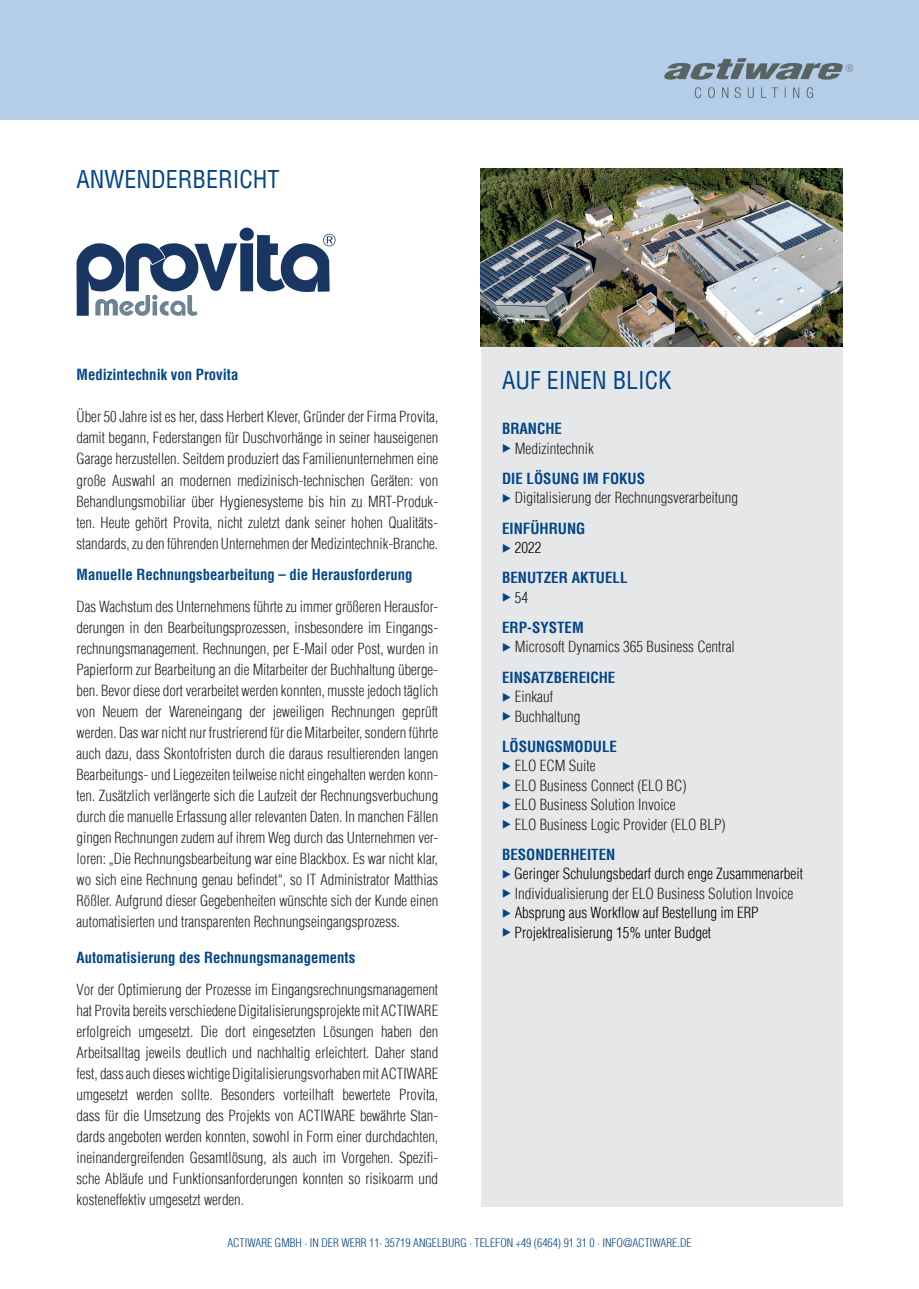
<style>
.page{position:relative;width:919px;height:1289px;background:#fff}
.page>*{position:absolute;margin:0;border:0;box-sizing:border-box;transform-origin:0 0}
.t1{font:condensed 24px "Helvetica LT";color:#014588}
.t2{font:300 condensed 15px/21px "Helvetica LT";color:#231f20;text-align:justify}
.t3{font:700 condensed 15px/30.2px "Helvetica LT";color:#014588}
.t4{font:300 condensed 15px "Helvetica LT";color:#000001}
.t5{font:300 condensed 11.7px "Helvetica LT";color:#014588}
.s1{font-weight:300;color:#231f20}
.s2{color:#014588}
.s3{font-weight:700;color:#014588}
.s4{font-weight:300;color:#000001}
.s5{font-weight:300;color:#001d1e}
</style>
<div class="page">
<div style="left:0;top:0;width:918px;height:119px;background:#b4ceea"></div>
<div style="left:480px;top:347px;width:362px;height:859px;background:#e6e7e9"></div>
<img style="left:664px;top:58px;width:190px;height:41px">
<img style="left:480px;top:168px;width:362px;height:178px">
<svg style="left:77px;top:227px;width:258px;height:89px"></svg>
<h1 class="t1" style="left:77px;top:164px;width:204px">ANWENDERBERICHT</h1>
<p class="t3" style="left:77px;top:359px;width:163px">Medizintechnik von Provita</p>
<p class="t2" style="left:77px;top:406px;width:363px">Über 50 Jahre ist es her, dass Herbert Klever, Gründer der Firma Provita, damit begann, Federstangen für Duschvorhänge in seiner hauseigenen Garage herzustellen. Seitdem produziert das Familienunternehmen eine große Auswahl an modernen medizinisch-technischen Geräten: von Behandlungsmobiliar über Hygienesysteme bis hin zu MRT-Produk&shy;ten. Heute gehört Provita, nicht zuletzt dank seiner hohen Qualitäts&shy;standards, zu den führenden Unternehmen der Medizintechnik-Branche.</p>
<p class="t3" style="left:77px;top:559px;width:337px">Manuelle Rechnungsbearbeitung – die Herausforderung</p>
<p class="t2" style="left:77px;top:596px;width:363px">Das Wachstum des Unternehmens führte zu immer größeren Herausfor&shy;derungen in den Bearbeitungsprozessen, insbesondere im Eingangs&shy;rechnungsmanagement. Rechnungen, per E-Mail oder Post, wurden in Papierform zur Bearbeitung an die Mitarbeiter der Buchhaltung überge&shy;ben. Bevor diese dort verarbeitet werden konnten, musste jedoch täglich von Neuem der Wareneingang der jeweiligen Rechnungen geprüft werden. Das war nicht nur frustrierend für die Mitarbeiter, sondern führte auch dazu, dass Skontofristen durch die daraus resultierenden langen Bearbeitungs- und Liegezeiten teilweise nicht eingehalten werden konn&shy;ten. Zusätzlich verlängerte sich die Laufzeit der Rechnungsverbuchung durch die manuelle Erfassung aller relevanten Daten. In manchen Fällen gingen Rechnungen zudem auf ihrem Weg durch das Unternehmen ver&shy;loren: „Die Rechnungsbearbeitung war eine Blackbox. Es war nicht klar, wo sich eine Rechnung genau befindet“, so IT Administrator Matthias Rößler. Aufgrund dieser Gegebenheiten wünschte sich der Kunde einen automatisierten und transparenten Rechnungseingangsprozess.</p>
<p class="t3" style="left:77px;top:942px;width:280px">Automatisierung des Rechnungsmanagements</p>
<p class="t2" style="left:77px;top:978px;width:363px">Vor der Optimierung der Prozesse im Eingangsrechnungsmanagement hat Provita bereits verschiedene Digitalisierungsprojekte mit ACTIWARE erfolgreich umgesetzt. Die dort eingesetzten Lösungen haben den Arbeitsalltag jeweils deutlich und nachhaltig erleichtert. Daher stand fest, dass auch dieses wichtige Digitalisierungsvorhaben mit ACTIWARE umgesetzt werden sollte. Besonders vorteilhaft bewertete Provita, dass für die Umsetzung des Projekts von ACTIWARE bewährte Stan&shy;dards angeboten werden konnten, sowohl in Form einer durchdachten, ineinandergreifenden Gesamtlösung, als auch im Vorgehen. Spezifi&shy;sche Abläufe und Funktionsanforderungen konnten so risikoarm und kosteneffektiv umgesetzt werden.</p>
<h1 class="t1" style="left:502px;top:365px;width:171px">AUF EINEN BLICK</h1>
<p class="t3" style="left:502px;top:413px;width:62px">BRANCHE</p>
<p class="t3" style="left:502px;top:433px;width:144px">◆ <span class="s1">Medizintechnik<br></span>DIE LÖSUNG IM FOKUS</p>
<p class="t2" style="left:502px;top:483px;width:238px;line-height:30.2px"><span class="s2">◆</span> Digitalisierung der Rechnungsverarbeitung<br><span class="s3">EINFÜHRUNG</span></p>
<p class="t3" style="left:502px;top:532px;width:127px">◆ <span class="s4">2022<br></span>BENUTZER AKTUELL</p>
<p class="t3" style="left:502px;top:582px;width:83px">◆ <span class="s5">54<br></span>ERP-SYSTEM</p>
<p class="t2" style="left:502px;top:631px;width:234px;line-height:30.2px"><span class="s2">◆</span> Microsoft Dynamics 365 Business Central<br><span class="s3">EINSATZBEREICHE</span></p>
<p class="t2" style="left:502px;top:686px;width:53px"><span class="s2">◆</span> Einkauf</p>
<p class="t3" style="left:502px;top:701px;width:117px">◆ <span class="s1">Buchhaltung<br></span>LÖSUNGSMODULE</p>
<p class="t2" style="left:502px;top:755px;width:95px"><span class="s2">◆</span> ELO ECM Suite</p>
<p class="t2" style="left:502px;top:774px;width:186px"><span class="s2">◆</span> ELO Business Connect (ELO BC)</p>
<p class="t2" style="left:502px;top:794px;width:175px"><span class="s2">◆</span> ELO Business Solution Invoice</p>
<p class="t2" style="left:502px;top:809px;width:225px;line-height:30.2px"><span class="s2">◆</span> ELO Business Logic Provider (ELO BLP)<br><span class="s3">BESONDERHEITEN</span></p>
<p class="t4" style="left:502px;top:864px;width:302px"><span class="s2">◆</span> Geringer Schulungsbedarf durch enge Zusammenarbeit</p>
<p class="t2" style="left:502px;top:882px;width:292px"><span class="s2">◆</span> Individualisierung der ELO Business Solution Invoice</p>
<p class="t4" style="left:502px;top:903px;width:258px"><span class="s2">◆</span> Absprung aus Workflow auf Bestellung im ERP</p>
<p class="t4" style="left:502px;top:923px;width:211px"><span class="s2">◆</span> Projektrealisierung 15% unter Budget</p>
<p class="t5" style="left:227px;top:1235px;width:466px">ACTIWARE GMBH · IN DER WERR 11· 35719 ANGELBURG · TELEFON +49 (6464) 91 31 0 · INFO@ACTIWARE.DE</p>
</div>
